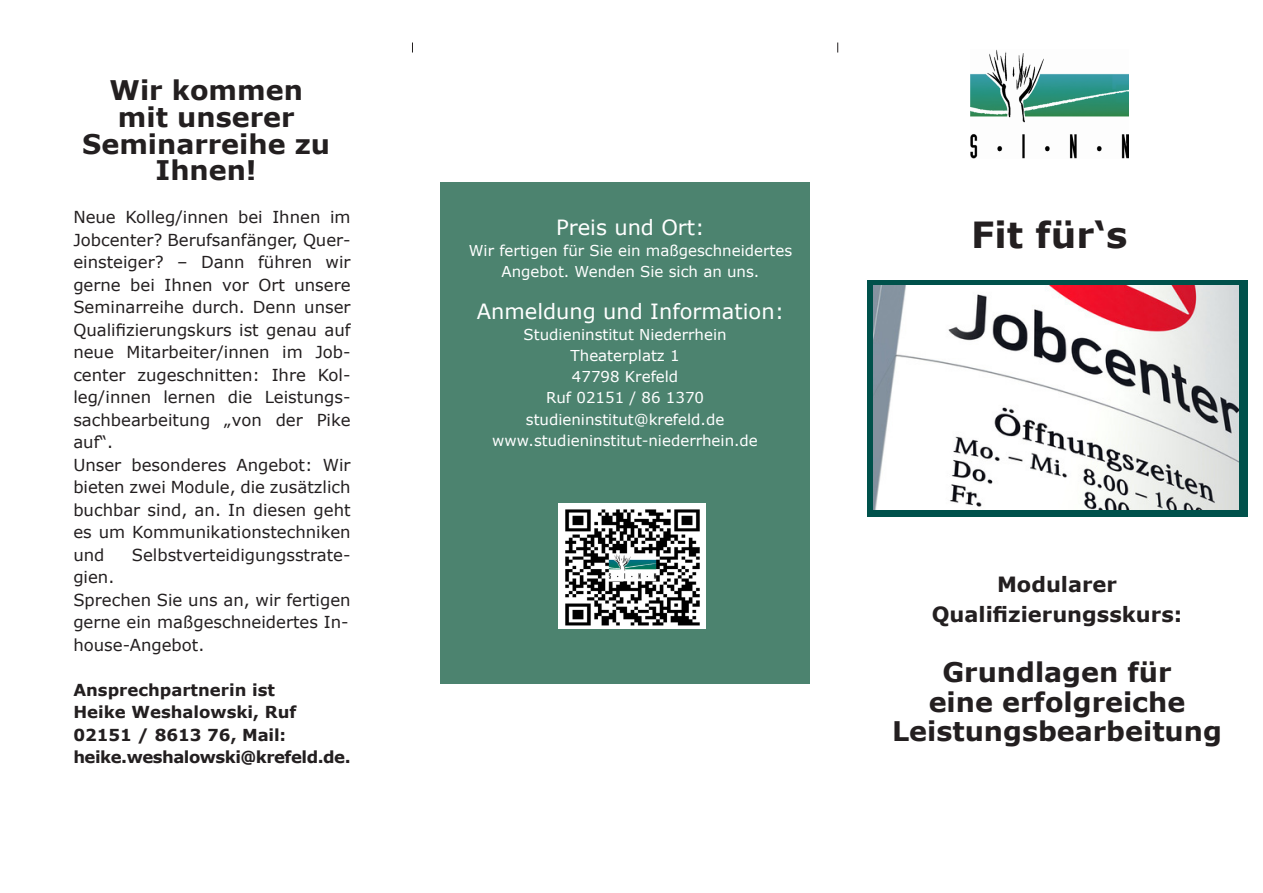
<style>
.page{position:relative;width:1263px;height:893px;background:#fff}
.page>*{position:absolute;margin:0;border:0;box-sizing:border-box;transform-origin:0 0}
.t1{font:700 36px "Verdana";color:#231f20}
.t2{font:700 27px/26.5px "Verdana";color:#231f20;text-align:center}
.t3{font:21px "Verdana";color:#fff}
.t4{font:700 21px/30px "Verdana";color:#231f20;text-align:center}
.t5{font:16.5px/22.5px "Verdana";color:#231f20;text-align:justify}
.t6{font:700 16.5px/22.5px "Verdana";color:#231f20}
.t7{font:700 16.5px "Verdana";letter-spacing:-.03em;color:#231f20}
.t8{font:15px/21px "Verdana";color:#fff;text-align:center}
</style>
<div class="page">
<img style="left:970px;top:50px;width:158px;height:108px">
<div style="left:440px;top:182px;width:370px;height:501px;background:#4c836f"></div>
<img style="left:558px;top:503px;width:148px;height:126px">
<div style="left:867px;top:280px;width:380px;height:236px;background:#00514b"></div>
<img style="left:873px;top:286px;width:365px;height:223px">
<p class="t2" style="left:82px;top:77px;width:249px">Wir kommen mit unserer<br>Seminarreihe zu<br>Ihnen!</p>
<p class="t5" style="left:73px;top:206px;width:279px">Neue Kolleg/innen bei Ihnen im Jobcenter? Berufsanfänger, Quer&shy;einsteiger? – Dann führen wir gerne bei Ihnen vor Ort unsere Seminarreihe durch. Denn unser Qualifizierungskurs ist genau auf neue Mitarbeiter/innen im Job&shy;center zugeschnitten: Ihre Kol&shy;leg/innen lernen die Leistungs&shy;sachbearbeitung „von der Pike auf“.</p>
<p class="t5" style="left:73px;top:453px;width:279px">Unser besonderes Angebot: Wir bieten zwei Module, die zusätzlich buchbar sind, an. In diesen geht es um Kommunikationstechniken und</p>
<p class="t5" style="left:132px;top:543px;width:220px">Selbstverteidigungsstrate-</p>
<p class="t5" style="left:73px;top:566px;width:43px">gien.</p>
<p class="t5" style="left:73px;top:588px;width:279px">Sprechen Sie uns an, wir fertigen gerne ein maßgeschneidertes In&shy;house-Angebot.</p>
<p class="t6" style="left:73px;top:678px;width:203px">Ansprechpartnerin ist</p>
<p class="t6" style="left:73px;top:700px;width:225px">Heike Weshalowski, Ruf<br>02151 / 8613 76, Mail:</p>
<p class="t7" style="left:73px;top:745px;width:279px">heike.weshalowski@krefeld.de.</p>
<p class="t3" style="left:556px;top:213px;width:150px">Preis und Ort:</p>
<p class="t8" style="left:469px;top:240px;width:325px">Wir fertigen für Sie ein maßgeschneidertes<br>Angebot. Wenden Sie sich an uns.</p>
<p class="t3" style="left:477px;top:297px;width:309px">Anmeldung und Information:</p>
<p class="t8" style="left:524px;top:324px;width:204px">Studieninstitut Niederrhein</p>
<p class="t8" style="left:571px;top:345px;width:111px">Theaterplatz 1</p>
<p class="t8" style="left:572px;top:366px;width:108px">47798 Krefeld</p>
<p class="t8" style="left:546px;top:387px;width:159px">Ruf 02151 / 86 1370</p>
<p class="t8" style="left:526px;top:408px;width:200px">studieninstitut@krefeld.de</p>
<p class="t8" style="left:492px;top:429px;width:267px">www.studieninstitut-niederrhein.de</p>
<p class="t1" style="left:971px;top:209px;width:158px">Fit für‘s</p>
<p class="t4" style="left:932px;top:569px;width:252px">Modularer<br>Qualifizierungsskurs:</p>
<p class="t2" style="left:892px;top:657px;width:331px;line-height:29.2px">Grundlagen für<br>eine erfolgreiche<br>Leistungsbearbeitung</p>
</div>
